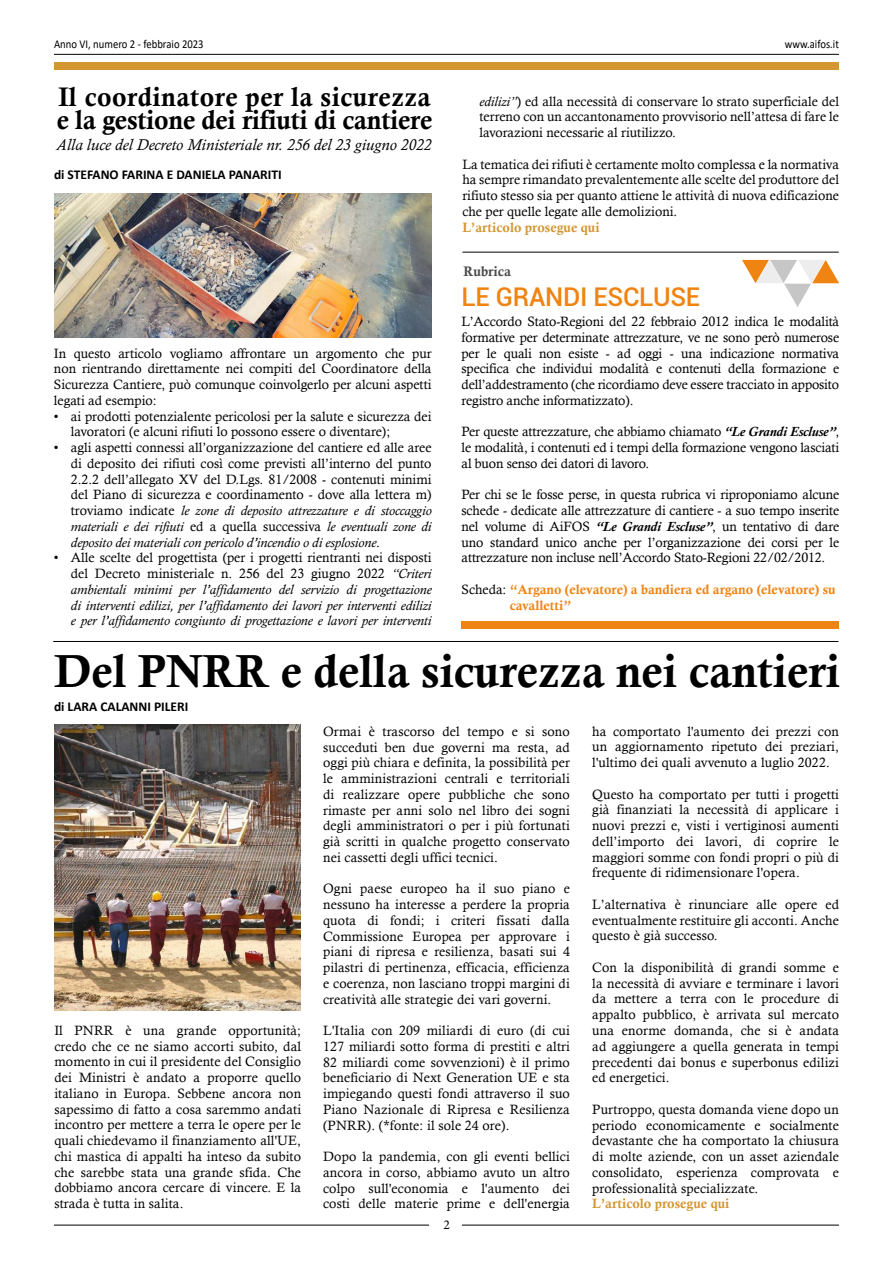
<style>
.page{position:relative;width:893px;height:1263px;background:#fff}
.page>*{position:absolute;margin:0;border:0;box-sizing:border-box;transform-origin:0 0}
.t1{font:46.35px "Calis MT Bol";color:#000}
.t2{font:26.85px/23.4px "Calis MT Bol";letter-spacing:-.01em;color:#000}
.t3{font:500 25.8px "Roboto";letter-spacing:-.01em;color:#f08412}
.t4{font:italic 15.9px "Calisto";letter-spacing:.01em;color:#000}
.t5{font:13.8px "Calis MT Bol";color:#4a4a49}
.t6{font:13.5px/15.8px "Calisto";letter-spacing:.01em;color:#010202;text-align:justify}
.t7{font:13.5px/15.8px "Calisto";letter-spacing:-.01em;color:#000;text-align:justify}
.t8{font:italic 13.5px/15.8px "Calisto";color:#010202;text-align:justify}
.t9{font:13.5px/15.8px "Calis MT Bol";color:#f08412}
.t10{font:700 13.5px "Calibri";color:#000}
.t11{font:13.5px "Calis MT Bol";color:#d39732}
.t12{font:13.5px "Minion Pro";color:#000}
.t13{font:12px "Calibri";color:#000;scale:.89 1}
.s1{font-style:italic}
.s2{font-style:normal}
.s3{font-weight:700;font-style:italic}
.s4{font-family:"Calisto";color:#000}
</style>
<div class="page">
<hr style="left:461px;top:1225px;width:378px;height:1px;background:#000">
<hr style="left:54px;top:54px;width:785px;height:1px;background:#000">
<hr style="left:54px;top:1225px;width:378px;height:1px;background:#000">
<div style="left:54px;top:63px;width:785px;height:7px;background:#d39732"></div>
<div style="left:429px;top:1212px;width:33px;height:23px;background:#fff"></div>
<hr style="left:53px;top:641px;width:785px;height:1px;background:#000">
<img style="left:54px;top:193px;width:378px;height:144px">
<img style="left:54px;top:725px;width:246px;height:285px">
<svg style="left:742px;top:260px;width:97px;height:47px"></svg>
<div style="left:461px;top:621px;width:378px;height:7px;background:#f08412"></div>
<hr style="left:462px;top:252px;width:377px;height:1px;background:#000">
<p class="t13" style="left:54px;top:36px;width:170px">Anno VI, numero 2 - febbraio 2023</p>
<p class="t13" style="left:785px;top:36px;width:62px">www.aifos.it</p>
<h2 class="t2" style="left:57px;top:85px;width:377px">Il coordinatore per la sicurezza e la gestione dei rifiuti di cantiere</h2>
<p class="t10" style="left:54px;top:164px;width:229px">di STEFANO FARINA E DANIELA PANARITI</p>
<p class="t4" style="left:56px;top:135px;width:376px">Alla luce del Decreto Ministeriale nr. 256 del 23 giugno 2022</p>
<p class="t6" style="left:54px;top:345px;width:379px">In questo articolo vogliamo affrontare un argomento che pur non rientrando direttamente nei compiti del Coordinatore della Sicurezza Cantiere, può comunque coinvolgerlo per alcuni aspetti legati ad esempio:</p>
<p class="t6" style="left:71px;top:408px;width:362px;text-indent:-17px">• ai prodotti potenzialente pericolosi per la salute e sicurezza dei lavoratori (e alcuni rifiuti lo possono essere o diventare);</p>
<p class="t6" style="left:71px;top:439px;width:362px;text-indent:-17px">• agli aspetti connessi all’organizzazione del cantiere ed alle aree di deposito dei rifiuti così come previsti all’interno del punto 2.2.2 dell’allegato XV del D.Lgs. 81/2008 - contenuti minimi del Piano di sicurezza e coordinamento - dove alla lettera m) troviamo indicate <span class="s1">le zone di deposito attrezzature e di stoccaggio materiali e dei rifiuti</span> ed a quella successiva <span class="s1">le eventuali zone di deposito dei materiali con pericolo d’incendio o di esplosione</span>.</p>
<p class="t8" style="left:71px;top:550px;width:362px;text-indent:-17px"><span class="s2">• Alle scelte del progettista (per i progetti rientranti nei disposti del Decreto ministeriale n. 256 del 23 giugno 2022</span> “Criteri ambientali minimi per l’affidamento del servizio di progettazione di interventi edilizi, per l’affidamento dei lavori per interventi edilizi e per l’affidamento congiunto di progettazione e lavori per interventi</p>
<p class="t6" style="left:479px;top:93px;width:361px"><span class="s1">edilizi”</span>) ed alla necessità di conservare lo strato superficiale del terreno con un accantonamento provvisorio nell’attesa di fare le lavorazioni necessarie al riutilizzo.</p>
<p class="t6" style="left:462px;top:156px;width:378px">La tematica dei rifiuti è certamente molto complessa e la normativa ha sempre rimandato prevalentemente alle scelte del produttore del rifiuto stesso sia per quanto attiene le attività di nuova edificazione che per quelle legate alle demolizioni.</p>
<p class="t11" style="left:462px;top:219px;width:139px">L’articolo prosegue qui</p>
<p class="t5" style="left:464px;top:264px;width:49px">Rubrica</p>
<h3 class="t3" style="left:462px;top:279px;width:240px">LE GRANDI ESCLUSE</h3>
<p class="t7" style="left:462px;top:313px;width:379px">L’Accordo Stato-Regioni del 22 febbraio 2012 indica le modalità formative per determinate attrezzature, ve ne sono però numerose per le quali non esiste - ad oggi - una indicazione normativa specifica che individui modalità e contenuti della formazione e dell’addestramento (che ricordiamo deve essere tracciato in apposito registro anche informatizzato).</p>
<p class="t7" style="left:462px;top:424px;width:379px">Per queste attrezzature, che abbiamo chiamato <span class="s3">“Le Grandi Escluse”</span>, le modalità, i contenuti ed i tempi della formazione vengono lasciati al buon senso dei datori di lavoro.</p>
<p class="t7" style="left:462px;top:487px;width:379px">Per chi se le fosse perse, in questa rubrica vi riproponiamo alcune schede - dedicate alle attrezzature di cantiere - a suo tempo inserite nel volume di AiFOS <span class="s3">“Le Grandi Escluse”</span>, un tentativo di dare uno standard unico anche per l’organizzazione dei corsi per le attrezzature non incluse nell’Accordo Stato-Regioni 22/02/2012.</p>
<p class="t9" style="left:510px;top:581px;width:327px;text-indent:-48px"><span class="s4">Scheda:</span> “Argano (elevatore) a bandiera ed argano (elevatore) su cavalletti”</p>
<h1 class="t1" style="left:54px;top:645px;width:788px">Del PNRR e della sicurezza nei cantieri</h1>
<p class="t10" style="left:54px;top:697px;width:136px">di LARA CALANNI PILERI</p>
<p class="t6" style="left:54px;top:1022px;width:248px">Il PNRR è una grande opportunità; credo che ce ne siamo accorti subito, dal momento in cui il presidente del Consiglio dei Ministri è andato a proporre quello italiano in Europa. Sebbene ancora non sapessimo di fatto a cosa saremmo andati incontro per mettere a terra le opere per le quali chiedevamo il finanziamento all'UE, chi mastica di appalti ha inteso da subito che sarebbe stata una grande sfida. Che dobbiamo ancora cercare di vincere. E la strada è tutta in salita.</p>
<p class="t6" style="left:323px;top:723px;width:248px">Ormai è trascorso del tempo e si sono succeduti ben due governi ma resta, ad oggi più chiara e definita, la possibilità per le amministrazioni centrali e territoriali di realizzare opere pubbliche che sono rimaste per anni solo nel libro dei sogni degli amministratori o per i più fortunati già scritti in qualche progetto conservato nei cassetti degli uffici tecnici.</p>
<p class="t6" style="left:323px;top:881px;width:248px">Ogni paese europeo ha il suo piano e nessuno ha interesse a perdere la propria quota di fondi; i criteri fissati dalla Commissione Europea per approvare i piani di ripresa e resilienza, basati sui 4 pilastri di pertinenza, efficacia, efficienza e coerenza, non lasciano troppi margini di creatività alle strategie dei vari governi.</p>
<p class="t6" style="left:323px;top:1022px;width:248px">L'Italia con 209 miliardi di euro (di cui 127 miliardi sotto forma di prestiti e altri 82 miliardi come sovvenzioni) è il primo beneficiario di Next Generation UE e sta impiegando questi fondi attraverso il suo Piano Nazionale di Ripresa e Resilienza (PNRR). (*fonte: il sole 24 ore).</p>
<p class="t6" style="left:323px;top:1148px;width:248px">Dopo la pandemia, con gli eventi bellici ancora in corso, abbiamo avuto un altro colpo sull'economia e l'aumento dei costi delle materie prime e dell'energia</p>
<p class="t12" style="left:443px;top:1216px;width:8px">2</p>
<p class="t6" style="left:592px;top:723px;width:248px">ha comportato l'aumento dei prezzi con un aggiornamento ripetuto dei preziari, l'ultimo dei quali avvenuto a luglio 2022.</p>
<p class="t6" style="left:592px;top:786px;width:248px">Questo ha comportato per tutti i progetti già finanziati la necessità di applicare i nuovi prezzi e, visti i vertiginosi aumenti dell’importo dei lavori, di coprire le maggiori somme con fondi propri o più di frequente di ridimensionare l'opera.</p>
<p class="t6" style="left:592px;top:896px;width:248px">L’alternativa è rinunciare alle opere ed eventualmente restituire gli acconti. Anche questo è già successo.</p>
<p class="t6" style="left:592px;top:959px;width:248px">Con la disponibilità di grandi somme e la necessità di avviare e terminare i lavori da mettere a terra con le procedure di appalto pubblico, è arrivata sul mercato una enorme domanda, che si è andata ad aggiungere a quella generata in tempi precedenti dai bonus e superbonus edilizi ed energetici.</p>
<p class="t6" style="left:592px;top:1101px;width:248px">Purtroppo, questa domanda viene dopo un periodo economicamente e socialmente devastante che ha comportato la chiusura di molte aziende, con un asset aziendale consolidato, esperienza comprovata e professionalità specializzate.</p>
<p class="t11" style="left:592px;top:1196px;width:139px">L’articolo prosegue qui</p>
</div>
